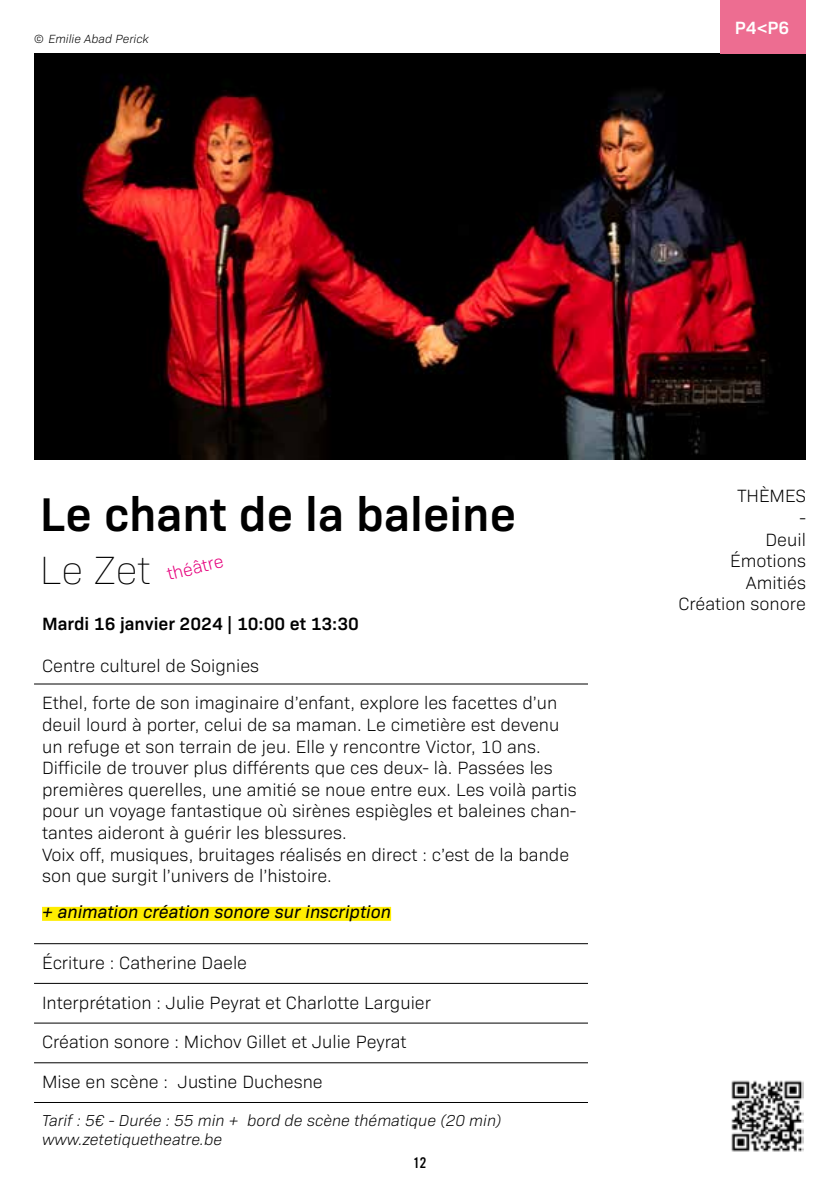
<style>
.page{position:relative;width:840px;height:1191px;background:#fff}
.page>*{position:absolute;margin:0;border:0;box-sizing:border-box;transform-origin:0 0}
.t1{font:600 48px "Bio Sans";color:#000}
.t2{font:200 40px "Bio Sans";color:#000}
.t3{font:300 18px/21.6px "Bio Sans";color:#000}
.t4{font:italic 18px "Bio Sans";color:#000}
.t5{font:600 18px "Bio Sans";color:#000}
.t6{font:300 18px "Bio Sans";color:#e6007d}
.t7{font:600 18px "Bio Sans";color:#fff}
.t8{font:italic 300 16px/19.2px "Bio Sans";color:#000}
.t9{font:16px "Alternate Got No 3 D";color:#000}
.t10{font:italic 300 12px "Bio Sans";color:#000}
</style>
<div class="page">
<hr style="left:34px;top:943px;width:553px;height:1px;background:#000">
<hr style="left:34px;top:983px;width:553px;height:1px;background:#000">
<hr style="left:34px;top:1022px;width:553px;height:1px;background:#000">
<hr style="left:34px;top:1062px;width:553px;height:1px;background:#000">
<hr style="left:34px;top:1102px;width:553px;height:1px;background:#000">
<hr style="left:34px;top:683px;width:553px;height:1px;background:#000">
<div style="left:42px;top:907px;width:349px;height:14px;background:#ffed00"></div>
<img style="left:34px;top:53px;width:771px;height:406px">
<img style="left:731px;top:1080px;width:71px;height:72px">
<div style="left:720px;top:0;width:85px;height:53px;background:#ed6d91"></div>
<p class="t10" style="left:34px;top:30px;width:116px">© Emilie Abad Perick</p>
<p class="t7" style="left:734px;top:14px;width:56px">P4&lt;P6</p>
<h1 class="t1" style="left:40px;top:478px;width:477px">Le chant de la baleine</h1>
<h2 class="t2" style="left:40px;top:542px;width:112px">Le Zet</h2>
<p class="t6" style="left:164px;top:562px;width:59px;rotate:-14deg">théâtre</p>
<p class="t5" style="left:42px;top:610px;width:318px">Mardi 16 janvier 2024 | 10:00 et 13:30</p>
<p class="t3" style="left:42px;top:645px;width:516px;line-height:37.4px">Centre culturel de Soignies<br>Ethel, forte de son imaginaire d’enfant, explore les facettes d’un</p>
<p class="t3" style="left:42px;top:712px;width:536px">deuil lourd à porter, celui de sa maman. Le cimetière est devenu un refuge et son terrain de jeu. Elle y rencontre Victor, 10 ans.<br>Difficile de trouver plus différents que ces deux- là. Passées les premières querelles, une amitié se noue entre eux. Les voilà partis pour un voyage fantastique où sirènes espiègles et baleines chan&shy;tantes aideront à guérir les blessures.<br>Voix off, musiques, bruitages réalisés en direct : c’est de la bande son que surgit l’univers de l’histoire.</p>
<p class="t4" style="left:42px;top:898px;width:350px">+ animation création sonore sur inscription</p>
<p class="t3" style="left:42px;top:950px;width:206px">Écriture : Catherine Daele</p>
<p class="t3" style="left:42px;top:990px;width:390px">Interprétation : Julie Peyrat et Charlotte Larguier</p>
<p class="t3" style="left:42px;top:1030px;width:366px">Création sonore : Michov Gillet et Julie Peyrat</p>
<p class="t3" style="left:42px;top:1069px;width:282px">Mise en scène : Justine Duchesne</p>
<p class="t8" style="left:42px;top:1109px;width:460px">Tarif : 5€ - Durée : 55 min + bord de scène thématique (20 min) www.zetetiquetheatre.be</p>
<p class="t9" style="left:413px;top:1153px;width:15px">12</p>
<p class="t3" style="left:678px;top:484px;width:129px;text-align:right">THÈMES<br>-<br>Deuil<br>Émotions<br>Amitiés<br>Création sonore</p>
</div>
